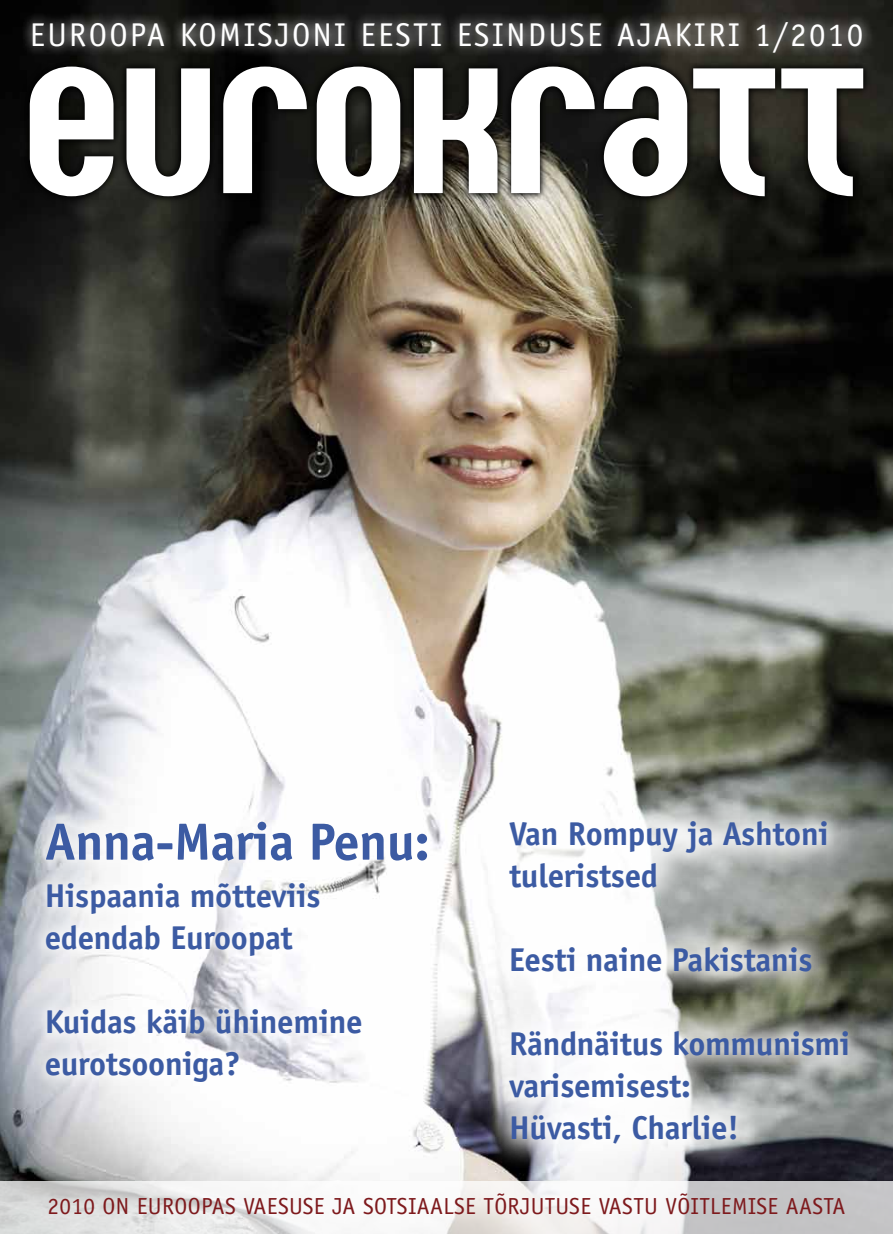
<style>
.page{position:relative;width:893px;height:1234px;background:#fff}
.page>*{position:absolute;margin:0;border:0;box-sizing:border-box;transform-origin:0 0}
.t1{font:700 52.35px "Officina Sans";letter-spacing:-.01em;color:#3c5ba3}
.t2{font:700 33px/42px "Officina Sans";letter-spacing:-.01em;color:#3c5ba3}
.t3{font:33px "Officina Sans";letter-spacing:.07em;color:#fff}
.t4{font:23.25px "Officina Sans";letter-spacing:.015em;color:#7e1a1d}
</style>
<div class="page">
<img style="left:0;top:0;width:893px;height:1180px">
<svg style="left:20px;top:57px;width:852px;height:148px;background:#302f29"></svg>
<div style="left:24px;top:61px;width:845px;height:140px;background:#000;opacity:.75"></div>
<svg style="left:30px;top:67px;width:833px;height:129px"></svg>
<div style="left:21px;top:10px;width:851px;height:52px;background:#fff;opacity:.95"></div>
<div style="left:28px;top:865px;width:346px;height:229px;background:#fff;opacity:.92"></div>
<div style="left:475px;top:786px;width:401px;height:383px;background:#fff;opacity:.92"></div>
<svg style="left:0;top:1180px;width:893px;height:53px"></svg>
<div style="left:29px;top:803px;width:410px;height:69px;background:#fff;opacity:.92"></div>
<p class="t3" style="left:30px;top:15px;width:835px">EUROOPA KOMISJONI EESTI ESINDUSE AJAKIRI 1/2010</p>
<h1 class="t1" style="left:45px;top:809px;width:387px">Anna-Maria Penu:</h1>
<p class="t2" style="left:45px;top:874px;width:277px">Hispaania mõtteviis edendab Euroopat</p>
<p class="t2" style="left:45px;top:1000px;width:319px">Kuidas käib ühinemine eurotsooniga?</p>
<p class="t2" style="left:509px;top:812px;width:321px">Van Rompuy ja Ashtoni tuleristsed</p>
<p class="t2" style="left:509px;top:938px;width:305px">Eesti naine Pakistanis</p>
<p class="t2" style="left:509px;top:1022px;width:343px">Rändnäitus kommunismi varisemisest:<br>Hüvasti, Charlie!</p>
<p class="t4" style="left:47px;top:1192px;width:799px">2010 ON EUROOPAS VAESUSE JA SOTSIAALSE TÕRJUTUSE VASTU VÕITLEMISE AASTA</p>
</div>
